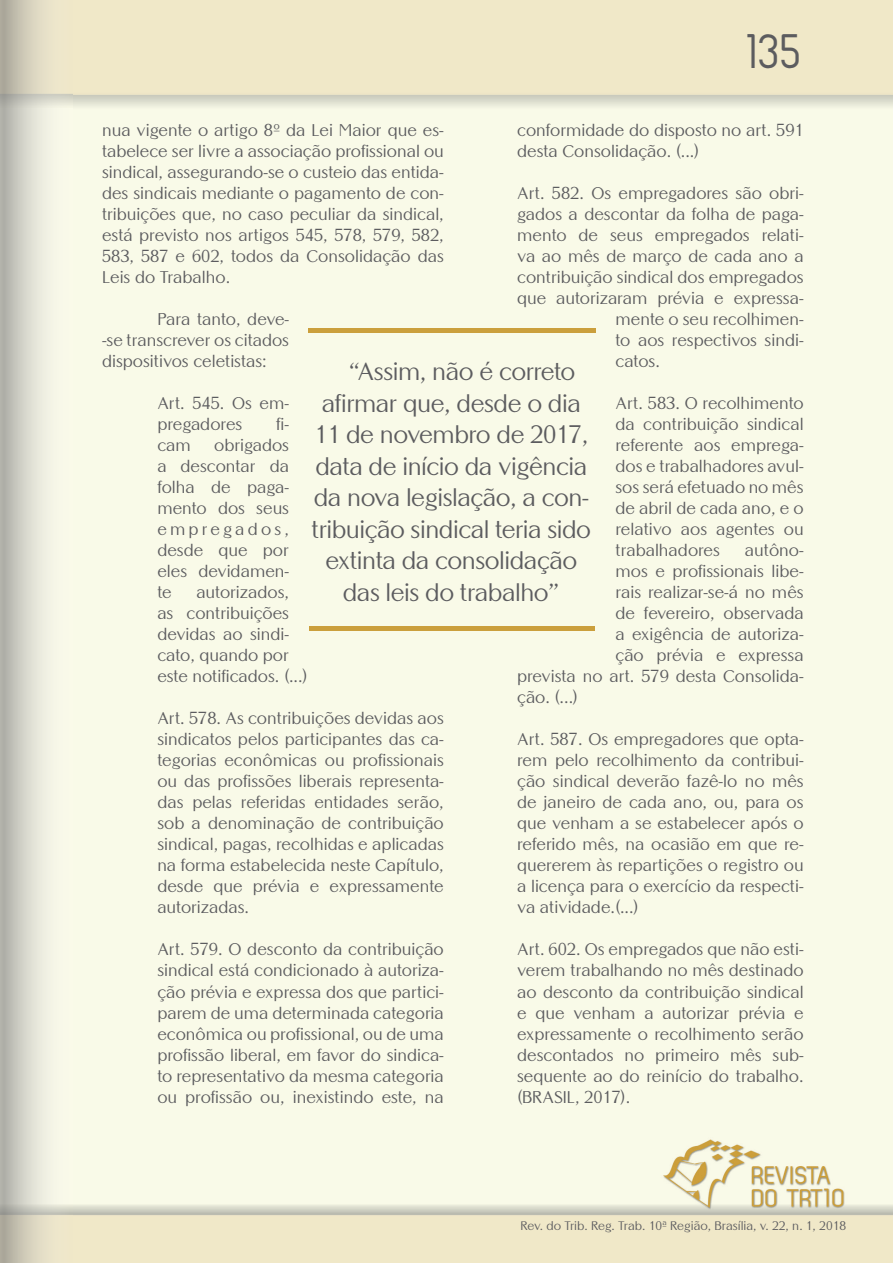
<style>
.page{position:relative;width:893px;height:1263px;background:#fff}
.page>*{position:absolute;margin:0;border:0;box-sizing:border-box;transform-origin:0 0}
.t1{font:49.5px "Zag";color:#5c5c5f}
.TEXTO_GERAL{font:24px "Altrincham";letter-spacing:-.02em;color:#5c5c5f}
.TEXTO_GERAL-2{font:16.5px/21px "Altrincham";color:#5c5c5f;text-align:justify}
.t2{font:12px "Altrincham";color:#5c5c5f}
</style>
<div class="page">
<img style="left:89px;top:0;width:804px;height:1263px">
<hr style="left:308px;top:328px;width:287px;height:4px;background:#cb9f3c">
<hr style="left:310px;top:627px;width:285px;height:4px;background:#cb9f3c">
<p class="t1" style="left:749px;top:24px;width:56px">135</p>
<p class="TEXTO_GERAL-2" style="left:517px;top:120px;width:288px">conformidade do disposto no art. 591 desta Consolidação. (...)</p>
<p class="TEXTO_GERAL-2" style="left:517px;top:183px;width:288px">Art. 582. Os empregadores são obri-</p>
<p class="TEXTO_GERAL-2" style="left:517px;top:204px;width:288px">gados a descontar da folha de paga-</p>
<p class="TEXTO_GERAL-2" style="left:517px;top:225px;width:288px">mento de seus empregados relati-</p>
<p class="TEXTO_GERAL-2" style="left:517px;top:246px;width:288px">va ao mês de março de cada ano a</p>
<p class="TEXTO_GERAL-2" style="left:517px;top:267px;width:288px">contribuição sindical dos empregados</p>
<p class="TEXTO_GERAL-2" style="left:517px;top:288px;width:288px">que autorizaram prévia e expressa-</p>
<p class="TEXTO_GERAL-2" style="left:615px;top:309px;width:190px">mente o seu recolhimen-</p>
<p class="TEXTO_GERAL-2" style="left:615px;top:330px;width:190px">to aos respectivos sindi-</p>
<p class="TEXTO_GERAL-2" style="left:615px;top:351px;width:46px">catos.</p>
<p class="TEXTO_GERAL-2" style="left:615px;top:393px;width:190px">Art. 583. O recolhimento da contribuição sindical referente aos emprega&shy;dos e trabalhadores avul&shy;sos será efetuado no mês de abril de cada ano, e o relativo aos agentes ou trabalhadores</p>
<p class="TEXTO_GERAL-2" style="left:102px;top:120px;width:343px">nua vigente o artigo 8º da Lei Maior que es&shy;tabelece ser livre a associação profissional ou sindical, assegurando-se o custeio das entida&shy;des sindicais mediante o pagamento de con&shy;tribuições que, no caso peculiar da sindical, está previsto nos artigos 545, 578, 579, 582, 583, 587 e 602, todos da Consolidação das Leis do Trabalho.</p>
<p class="TEXTO_GERAL-2" style="left:102px;top:309px;width:189px;text-indent:55px">Para tanto, deve--se transcrever os citados dispositivos celetistas:</p>
<p class="TEXTO_GERAL-2" style="left:157px;top:393px;width:133px">Art. 545. Os em&shy;pregadores</p>
<p class="TEXTO_GERAL" style="left:348px;top:357px;width:228px">“Assim, não é correto</p>
<p class="TEXTO_GERAL" style="left:322px;top:388px;width:261px">afirmar que, desde o dia</p>
<p class="TEXTO_GERAL" style="left:314px;top:420px;width:276px">11 de novembro de 2017,</p>
<p class="TEXTO_GERAL" style="left:315px;top:451px;width:273px">data de início da vigência</p>
<p class="TEXTO_GERAL" style="left:314px;top:483px;width:276px">da nova legislação, a con-</p>
<p class="TEXTO_GERAL" style="left:312px;top:514px;width:281px">tribuição sindical teria sido</p>
<p class="TEXTO_GERAL" style="left:325px;top:546px;width:253px">extinta da consolidação</p>
<p class="TEXTO_GERAL" style="left:343px;top:577px;width:218px">das leis do trabalho”</p>
<p class="TEXTO_GERAL-2" style="left:276px;top:414px;width:14px">fi-</p>
<p class="TEXTO_GERAL-2" style="left:157px;top:435px;width:133px;text-indent:57px">obrigados a descontar da folha de paga&shy;mento dos seus empregados, desde que por eles devidamen&shy;te</p>
<p class="TEXTO_GERAL-2" style="left:157px;top:435px;width:35px">cam</p>
<p class="TEXTO_GERAL-2" style="left:745px;top:540px;width:60px">autôno-</p>
<p class="TEXTO_GERAL-2" style="left:615px;top:561px;width:190px">mos e profissionais libe-</p>
<p class="TEXTO_GERAL-2" style="left:615px;top:582px;width:190px">rais realizar-se-á no mês</p>
<p class="TEXTO_GERAL-2" style="left:615px;top:603px;width:190px">de fevereiro, observada</p>
<p class="TEXTO_GERAL-2" style="left:615px;top:624px;width:190px">a exigência de autoriza-</p>
<p class="TEXTO_GERAL-2" style="left:615px;top:645px;width:190px">ção prévia e expressa</p>
<p class="TEXTO_GERAL-2" style="left:517px;top:666px;width:288px">prevista no art. 579 desta Consolida-</p>
<p class="TEXTO_GERAL-2" style="left:517px;top:687px;width:62px">ção. (...)</p>
<p class="TEXTO_GERAL-2" style="left:517px;top:729px;width:288px">Art. 587. Os empregadores que opta&shy;rem pelo recolhimento da contribui&shy;ção sindical deverão fazê-lo no mês de janeiro de cada ano, ou, para os que venham a se estabelecer após o referido mês, na ocasião em que re&shy;quererem às repartições o registro ou a licença para o exercício da respecti&shy;va atividade.(...)</p>
<p class="TEXTO_GERAL-2" style="left:517px;top:939px;width:288px">Art. 602. Os empregados que não esti&shy;verem trabalhando no mês destinado ao desconto da contribuição sindical e que venham a autorizar prévia e expressamente o recolhimento serão descontados no primeiro mês sub&shy;sequente ao do reinício do trabalho. (BRASIL, 2017).</p>
<p class="TEXTO_GERAL-2" style="left:157px;top:582px;width:152px;text-align:left;text-indent:39px">autorizados, as contribuições devidas ao sindi&shy;cato, quando por este notificados. (...)</p>
<p class="TEXTO_GERAL-2" style="left:157px;top:708px;width:288px">Art. 578. As contribuições devidas aos sindicatos pelos participantes das ca&shy;tegorias econômicas ou profissionais ou das profissões liberais representa&shy;das pelas referidas entidades serão, sob a denominação de contribuição sindical, pagas, recolhidas e aplicadas na forma estabelecida neste Capítulo, desde que prévia e expressamente autorizadas.</p>
<p class="TEXTO_GERAL-2" style="left:157px;top:939px;width:288px">Art. 579. O desconto da contribuição sindical está condicionado à autoriza&shy;ção prévia e expressa dos que partici&shy;parem de uma determinada categoria econômica ou profissional, ou de uma profissão liberal, em favor do sindica&shy;to representativo da mesma categoria ou profissão ou, inexistindo este, na</p>
<p class="t2" style="left:520px;top:1218px;width:327px">Rev. do Trib. Reg. Trab. 10ª Região, Brasília, v. 22, n. 1, 2018</p>
</div>
